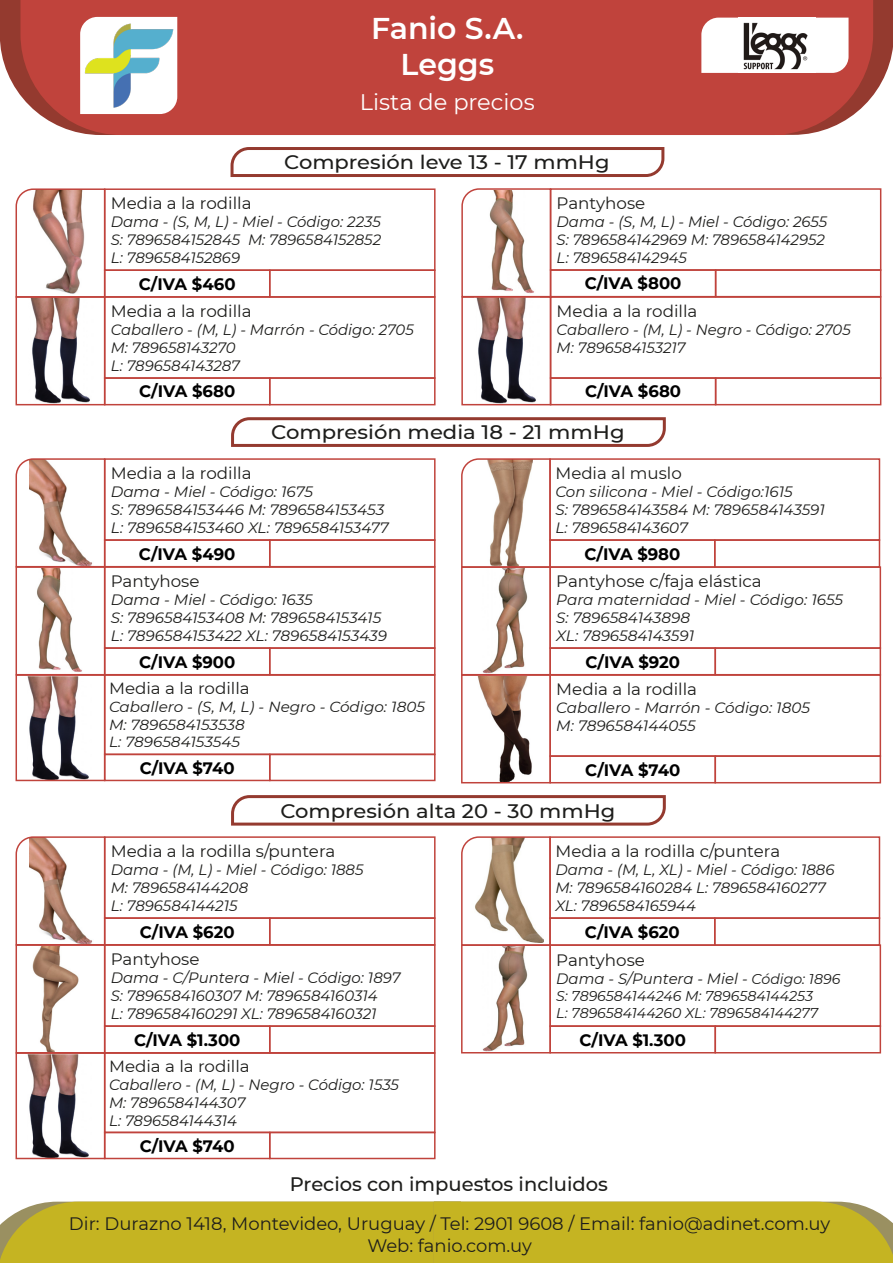
<style>
.page{position:relative;width:893px;height:1263px;background:#fff}
.page>*{position:absolute;margin:0;border:0;box-sizing:border-box;transform-origin:0 0}
.t1{font:600 30px/36px "Montserrat";color:#fff;text-align:center}
.t2{font:22.5px "Montserrat";color:#fff}
.t3{font:500 19.5px "Montserrat";color:#1d1d1b;scale:1.08 1}
.t4{font:500 19.5px "Montserrat";color:#1d1d1b}
.t5{font:18px/21.6px "Montserrat";color:#1d1d1b;text-align:center}
.t6{font:16.5px "Montserrat";color:#1d1d1b}
.t7{font:700 16.5px "Montserrat";letter-spacing:-.005em;color:#000}
.t8{font:16.2px "Montserrat";color:#1d1d1b}
.t9{font:italic 15px/18px "Montserrat";color:#1d1d1b}
.t10{font:italic 14.7px/17.5px "Montserrat";color:#1d1d1b}
.t11{font:italic 14.25px/17.1px "Montserrat";color:#1d1d1b}
.s1{font-size:14.25px}
</style>
<div class="page">
<img style="left:32px;top:947px;width:47px;height:103px">
<img style="left:25px;top:677px;width:68px;height:105px">
<img style="left:31px;top:299px;width:59px;height:103px">
<img style="left:478px;top:677px;width:54px;height:103px">
<img style="left:37px;top:569px;width:45px;height:103px">
<div style="left:1px;top:1202px;width:892px;height:61px;background:#c5b422"></div>
<svg style="left:1px;top:0;width:19px;height:95px;fill:#943a2f"></svg>
<svg style="left:873px;top:0;width:20px;height:96px;fill:#943a2f"></svg>
<svg style="left:786px;top:0;width:87px;height:135px;background:#c15852"></svg>
<div style="left:20px;top:0;width:766px;height:135px;background:#c0433c"></div>
<img style="left:80px;top:17px;width:97px;height:97px">
<svg style="left:230px;top:147px;width:435px;height:30px"></svg>
<svg style="left:231px;top:417px;width:435px;height:30px"></svg>
<svg style="left:701px;top:18px;width:147px;height:55px"></svg>
<img style="left:738px;top:18px;width:77px;height:55px">
<svg style="left:15px;top:458px;width:89px;height:110px"></svg>
<div style="left:104px;top:458px;width:332px;height:83px;border:2px solid #c0433c"></div>
<svg style="left:15px;top:188px;width:89px;height:110px"></svg>
<div style="left:104px;top:188px;width:332px;height:83px;border:2px solid #c0433c"></div>
<svg style="left:461px;top:188px;width:89px;height:108px"></svg>
<div style="left:550px;top:188px;width:331px;height:83px;border:2px solid #c0433c"></div>
<div style="left:16px;top:296px;width:89px;height:109px;border:2px solid #c0433c"></div>
<div style="left:269px;top:377px;width:167px;height:28px;border:2px solid #c0433c"></div>
<div style="left:104px;top:377px;width:166px;height:28px;border:2px solid #c0433c"></div>
<div style="left:104px;top:296px;width:332px;height:83px;border:2px solid #c0433c"></div>
<img style="left:477px;top:299px;width:59px;height:103px">
<div style="left:461px;top:296px;width:90px;height:109px;border:2px solid #c0433c"></div>
<div style="left:715px;top:377px;width:166px;height:28px;border:2px solid #c0433c"></div>
<div style="left:550px;top:377px;width:166px;height:28px;border:2px solid #c0433c"></div>
<div style="left:550px;top:296px;width:331px;height:83px;border:2px solid #c0433c"></div>
<div style="left:16px;top:566px;width:89px;height:109px;border:2px solid #c0433c"></div>
<div style="left:104px;top:566px;width:332px;height:83px;border:2px solid #c0433c"></div>
<div style="left:549px;top:458px;width:331px;height:83px;border:2px solid #c0433c"></div>
<svg style="left:461px;top:458px;width:91px;height:216px"></svg>
<div style="left:549px;top:647px;width:167px;height:28px;border:2px solid #c0433c"></div>
<div style="left:549px;top:566px;width:332px;height:83px;border:2px solid #c0433c"></div>
<div style="left:461px;top:674px;width:90px;height:109px;border:2px solid #c0433c"></div>
<div style="left:714px;top:755px;width:167px;height:28px;border:2px solid #c0433c"></div>
<div style="left:549px;top:755px;width:167px;height:28px;border:2px solid #c0433c"></div>
<div style="left:549px;top:674px;width:332px;height:83px;border:2px solid #c0433c"></div>
<div style="left:16px;top:674px;width:89px;height:107px;border:2px solid #c0433c"></div>
<div style="left:269px;top:754px;width:167px;height:27px;border:2px solid #c0433c"></div>
<div style="left:104px;top:754px;width:166px;height:27px;border:2px solid #c0433c"></div>
<div style="left:104px;top:674px;width:332px;height:81px;border:2px solid #c0433c"></div>
<img style="left:25px;top:1055px;width:68px;height:105px">
<svg style="left:15px;top:836px;width:89px;height:110px"></svg>
<div style="left:104px;top:836px;width:332px;height:83px;border:2px solid #c0433c"></div>
<div style="left:16px;top:944px;width:89px;height:109px;border:2px solid #c0433c"></div>
<div style="left:104px;top:944px;width:332px;height:83px;border:2px solid #c0433c"></div>
<div style="left:549px;top:836px;width:331px;height:83px;border:2px solid #c0433c"></div>
<svg style="left:461px;top:836px;width:91px;height:218px"></svg>
<div style="left:714px;top:1025px;width:167px;height:28px;border:2px solid #c0433c"></div>
<div style="left:549px;top:1025px;width:167px;height:28px;border:2px solid #c0433c"></div>
<div style="left:549px;top:944px;width:332px;height:83px;border:2px solid #c0433c"></div>
<div style="left:16px;top:1052px;width:89px;height:107px;border:2px solid #c0433c"></div>
<div style="left:269px;top:1132px;width:167px;height:27px;border:2px solid #c0433c"></div>
<div style="left:104px;top:1132px;width:166px;height:27px;border:2px solid #c0433c"></div>
<div style="left:104px;top:1052px;width:332px;height:81px;border:2px solid #c0433c"></div>
<svg style="left:231px;top:795px;width:435px;height:31px"></svg>
<h1 class="t1" style="left:371px;top:9px;width:154px">Fanio S.A.<br>Leggs</h1>
<h2 class="t2" style="left:360px;top:87px;width:176px">Lista de precios</h2>
<h3 class="t3" style="left:284px;top:149px;width:303px">Compresión leve 13 - 17 mmHg</h3>
<p class="t6" style="left:111px;top:192px;width:142px">Media a la rodilla</p>
<p class="t9" style="left:111px;top:212px;width:272px;text-align:justify">Dama - (S, M, L) - Miel - Código: 2235<br>S: 7896584152845 M: 7896584152852<br>L: 7896584152869</p>
<p class="t7" style="left:139px;top:272px;width:98px">C/IVA $460</p>
<p class="t6" style="left:111px;top:299px;width:142px">Media a la rodilla</p>
<p class="t9" style="left:111px;top:320px;width:305px">Caballero - (M, L) - Marrón - Código: 2705<br>M: 789658143270<br>L: 7896584143287</p>
<p class="t7" style="left:139px;top:380px;width:98px">C/IVA $680</p>
<p class="t6" style="left:557px;top:191px;width:90px">Pantyhose</p>
<p class="t9" style="left:557px;top:212px;width:272px">Dama - (S, M, L) - Miel - Código: 2655<br>S: 7896584142969 M: 7896584142952<br>L: 7896584142945</p>
<p class="t7" style="left:585px;top:272px;width:98px">C/IVA $800</p>
<p class="t6" style="left:557px;top:299px;width:142px">Media a la rodilla</p>
<p class="t9" style="left:557px;top:320px;width:296px">Caballero - (M, L) - Negro - Código: 2705<br>M: 7896584153217</p>
<p class="t7" style="left:585px;top:380px;width:98px">C/IVA $680</p>
<h3 class="t3" style="left:271px;top:419px;width:329px">Compresión media 18 - 21 mmHg</h3>
<p class="t6" style="left:111px;top:461px;width:142px">Media a la rodilla</p>
<p class="t9" style="left:111px;top:482px;width:279px">Dama - Miel - Código: 1675<br>S: 7896584153446 M: 7896584153453<br>L: 7896584153460 XL: 7896584153477</p>
<p class="t7" style="left:139px;top:542px;width:98px">C/IVA $490</p>
<p class="t6" style="left:111px;top:569px;width:90px">Pantyhose</p>
<p class="t9" style="left:111px;top:590px;width:278px">Dama - Miel - Código: 1635<br>S: 7896584153408 M: 7896584153415<br>L: 7896584153422 XL: 7896584153439</p>
<p class="t7" style="left:139px;top:650px;width:98px">C/IVA $900</p>
<p class="t8" style="left:109px;top:677px;width:142px">Media a la rodilla</p>
<p class="t10" style="left:109px;top:697px;width:317px">Caballero - (S, M, L) - Negro - Código: 1805<br>M: 7896584153538<br>L: 7896584153545</p>
<p class="t7" style="left:140px;top:756px;width:96px">C/IVA $740</p>
<p class="t6" style="left:555px;top:461px;width:128px">Media al muslo</p>
<p class="t9" style="left:555px;top:482px;width:271px">Con silicona - Miel - Código:1615<br>S: 7896584143584 M: 7896584143591<br>L: 7896584143607</p>
<p class="t7" style="left:584px;top:542px;width:97px">C/IVA $980</p>
<p class="t6" style="left:556px;top:569px;width:207px">Pantyhose c/faja elástica</p>
<p class="t9" style="left:556px;top:590px;width:288px">Para maternidad - Miel - Código: 1655<br>S: 7896584143898<br>XL: 7896584143591</p>
<p class="t7" style="left:585px;top:650px;width:96px">C/IVA $920</p>
<p class="t6" style="left:556px;top:677px;width:142px">Media a la rodilla</p>
<p class="t9" style="left:556px;top:698px;width:255px">Caballero - Marrón - Código: 1805<br>M: 7896584144055</p>
<p class="t7" style="left:585px;top:758px;width:96px">C/IVA $740</p>
<h3 class="t3" style="left:280px;top:797px;width:312px">Compresión alta 20 - 30 mmHg</h3>
<p class="t6" style="left:111px;top:839px;width:226px">Media a la rodilla s/puntera</p>
<p class="t9" style="left:111px;top:860px;width:254px">Dama - (M, L) - Miel - Código: 1885<br>M: 7896584144208<br>L: 7896584144215</p>
<p class="t7" style="left:140px;top:920px;width:96px">C/IVA $620</p>
<p class="t6" style="left:111px;top:947px;width:90px">Pantyhose</p>
<p class="t9" style="left:111px;top:968px;width:291px">Dama - C/Puntera - Miel - Código: 1897<br>S: 7896584160307 M: 7896584160314<br>L: 7896584160291 XL: 7896584160321</p>
<p class="t7" style="left:134px;top:1028px;width:108px">C/IVA $1.300</p>
<p class="t8" style="left:109px;top:1055px;width:142px">Media a la rodilla</p>
<p class="t9" style="left:109px;top:1075px;width:291px">Caballero - (M, L) - Negro - Código: 1535<br>M: 7896584144307<br>L: 7896584144314</p>
<p class="t7" style="left:140px;top:1134px;width:96px">C/IVA $740</p>
<p class="t6" style="left:555px;top:839px;width:226px">Media a la rodilla c/puntera</p>
<p class="t9" style="left:555px;top:860px;width:280px">Dama - (M, L, XL) - Miel - Código: 1886<br>M: 7896584160284 L: 7896584160277<br>XL: 7896584165944</p>
<p class="t7" style="left:585px;top:920px;width:96px">C/IVA $620</p>
<p class="t6" style="left:556px;top:948px;width:90px">Pantyhose</p>
<p class="t9" style="left:556px;top:969px;width:285px">Dama - S/Puntera - Miel - <span class="s1">Código: 1896</span></p>
<p class="t11" style="left:556px;top:987px;width:263px">S: 7896584144246 M: 7896584144253<br>L: 7896584144260 XL: 7896584144277</p>
<p class="t7" style="left:579px;top:1028px;width:108px">C/IVA $1.300</p>
<h3 class="t4" style="left:290px;top:1170px;width:320px">Precios con impuestos incluidos</h3>
<p class="t5" style="left:69px;top:1212px;width:763px">Dir: Durazno 1418, Montevideo, Uruguay / Tel: 2901 9608 / Email: fanio@adinet.com.uy<br>Web: fanio.com.uy</p>
</div>
